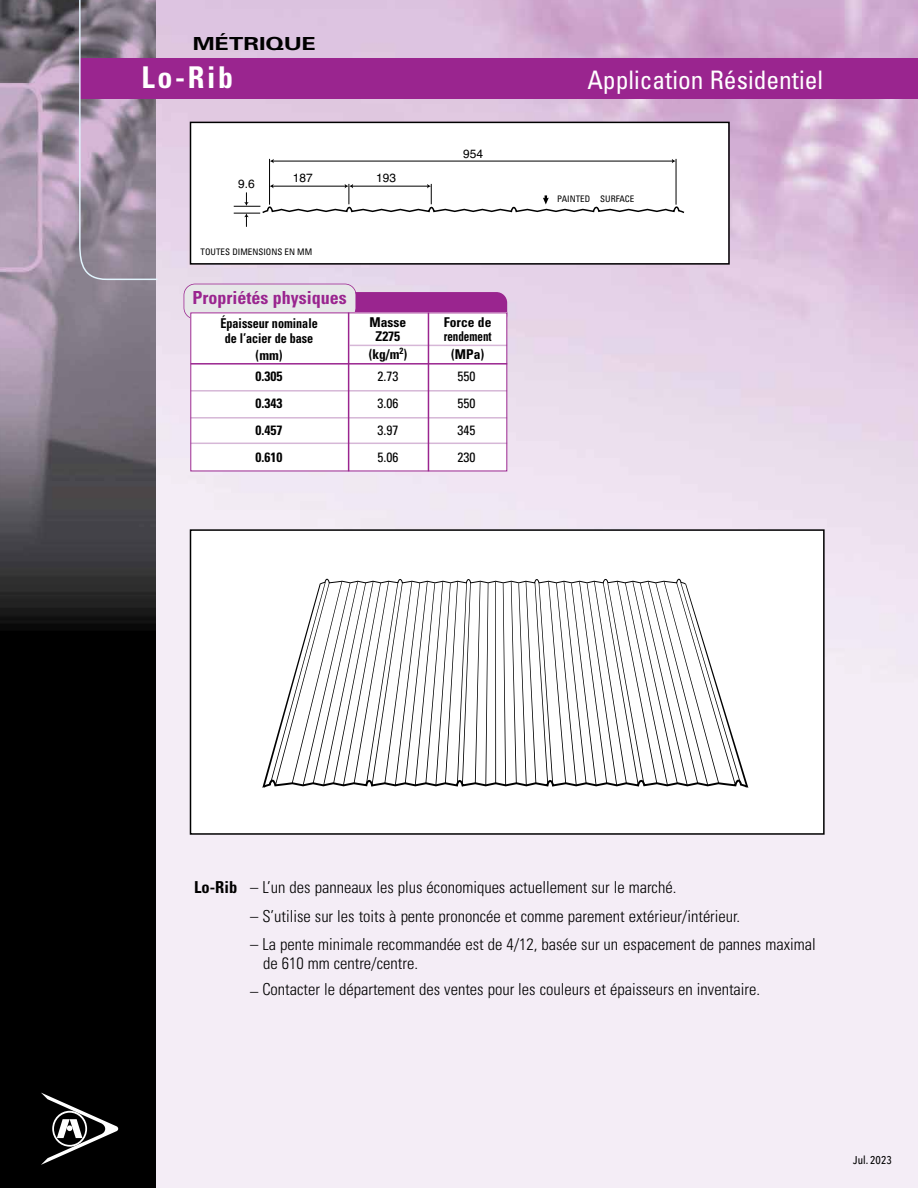
<style>
.page{position:relative;width:918px;height:1188px;background:#fff}
.page>*{position:absolute;margin:0;border:0;box-sizing:border-box;transform-origin:0 0}
.t1{font:700 condensed 30px "Univers";color:#fff}
.t2{font:condensed 25.5px "Univers";color:#fff}
.t3{font:700 condensed 18px "Univers";color:#9a258f}
.t4{font:700 18px "Univers";color:#000;scale:1.3 1}
.t5{font:300 condensed 16.5px/19.5px "Univers";color:#000}
.t6{font:700 condensed 13.5px/27px "Univers";color:#000;text-align:justify}
.t7{font:700 condensed 13.5px/15px "Univers";color:#000;text-align:center;scale:.9 1}
.t8{font:condensed 13.5px "Univers";color:#000}
.t9{font:12px "Helvetica";color:#000}
.t10{font:500 11.25px "Avenir Next Condensed";color:#000}
.t11{font:condensed 10.5px "Univers";color:#000}
.t12{font:condensed 9px "Univers";color:#000}
.s1{font-weight:700}
</style>
<div class="page">
<img style="left:156px;top:0;width:762px;height:1188px">
<img style="left:0;top:0;width:156px;height:1188px">
<div style="left:79px;top:58px;width:839px;height:40px;background:#9a258f"></div>
<div style="left:191px;top:123px;width:537px;height:140px;background:#fff"></div>
<div style="left:190px;top:122px;width:540px;height:143px;border:2px solid #000"></div>
<svg style="left:78px;top:0;width:81px;height:281px;background:#987d9a"></svg>
<div style="left:191px;top:531px;width:632px;height:302px;background:#fff"></div>
<svg style="left:262px;top:579px;width:486px;height:209px"></svg>
<div style="left:190px;top:529px;width:635px;height:306px;border:2px solid #000"></div>
<div style="left:191px;top:292px;width:316px;height:34px;background:#9a258f;border-radius:11px"></div>
<svg style="left:184px;top:284px;width:172px;height:35px;background:#e3dee4"></svg>
<div style="left:190px;top:313px;width:317px;height:158px;background:#fff"></div>
<hr style="left:350px;top:345px;width:157px;height:1px;background:#d6b7d7">
<hr style="left:191px;top:390px;width:316px;height:2px;background:#d6b7d7">
<hr style="left:191px;top:417px;width:316px;height:2px;background:#d6b7d7">
<hr style="left:191px;top:443px;width:316px;height:1px;background:#d6b7d7">
<hr style="left:348px;top:313px;width:1px;height:158px;background:#9a258f">
<hr style="left:191px;top:363px;width:316px;height:2px;background:#9a258f">
<hr style="left:428px;top:313px;width:1px;height:158px;background:#9a258f">
<hr style="left:271px;top:161px;width:403px;height:1px;background:#000">
<svg style="left:270px;top:159px;width:4px;height:4px"></svg>
<svg style="left:672px;top:159px;width:4px;height:4px"></svg>
<hr style="left:676px;top:159px;width:1px;height:46px;background:#000">
<hr style="left:269px;top:159px;width:1px;height:46px;background:#000">
<svg style="left:234px;top:184px;width:450px;height:43px"></svg>
<svg style="left:41px;top:1093px;width:77px;height:72px;background:#303030"></svg>
<img style="left:846px;top:1153px;width:49px;height:16px">
<p class="t4" style="left:193px;top:32px;width:97px">MÉTRIQUE</p>
<h1 class="t1" style="left:142px;top:59px;width:93px">Lo-Rib</h1>
<h2 class="t2" style="left:587px;top:64px;width:237px">Application Résidentiel</h2>
<p class="t9" style="left:238px;top:175px;width:18px">9.6</p>
<p class="t9" style="left:293px;top:169px;width:22px">187</p>
<p class="t9" style="left:376px;top:169px;width:22px">193</p>
<p class="t12" style="left:201px;top:246px;width:113px">TOUTES DIMENSIONS EN MM</p>
<p class="t3" style="left:193px;top:286px;width:156px">Propriétés physiques</p>
<p class="t7" style="left:220px;top:316px;width:110px">Épaisseur nominale de l’acier de base</p>
<p class="t6" style="left:256px;top:341px;width:28px">(mm)</p>
<p class="t6" style="left:370px;top:315px;width:38px;line-height:14.1px;text-align:center">Masse<br>Z275</p>
<p class="t6" style="left:369px;top:341px;width:40px">(kg/m<sup>2</sup>)</p>
<p class="t9" style="left:463px;top:144px;width:22px">954</p>
<p class="t6" style="left:444px;top:315px;width:49px;line-height:13.6px">Force de rendement</p>
<p class="t6" style="left:451px;top:340px;width:35px">(MPa)</p>
<p class="t6" style="left:256px;top:363px;width:28px">0.305<br>0.343<br>0.457<br>0.610</p>
<p class="t8" style="left:378px;top:368px;width:22px">2.73</p>
<p class="t8" style="left:457px;top:368px;width:19px">550</p>
<p class="t8" style="left:378px;top:395px;width:22px">3.06</p>
<p class="t8" style="left:457px;top:395px;width:19px">550</p>
<p class="t8" style="left:378px;top:422px;width:22px">3.97</p>
<p class="t8" style="left:457px;top:422px;width:19px">345</p>
<p class="t8" style="left:378px;top:449px;width:22px">5.06</p>
<p class="t8" style="left:457px;top:449px;width:19px">230</p>
<p class="t12" style="left:557px;top:193px;width:79px">PAINTED SURFACE</p>
<p class="t5" style="left:194px;top:878px;width:484px"><span class="s1">Lo-Rib</span> – L’un des panneaux les plus économiques actuellement sur le marché.</p>
<p class="t5" style="left:250px;top:906px;width:492px">– S’utilise sur les toits à pente prononcée et comme parement extérieur/intérieur.</p>
<p class="t5" style="left:263px;top:934px;width:554px;text-indent:-13px">– La pente minimale recommandée est de 4/12, basée sur un espacement de pannes maximal de 610 mm centre/centre.</p>
<p class="t5" style="left:250px;top:979px;width:512px">– Contacter le département des ventes pour les couleurs et épaisseurs en inventaire.</p>
<p class="t10" style="left:853px;top:1153px;width:40px">Jul. 2023</p>
<p class="t11" style="left:853px;top:1153px;width:42px">Nov. 2021</p>
</div>
